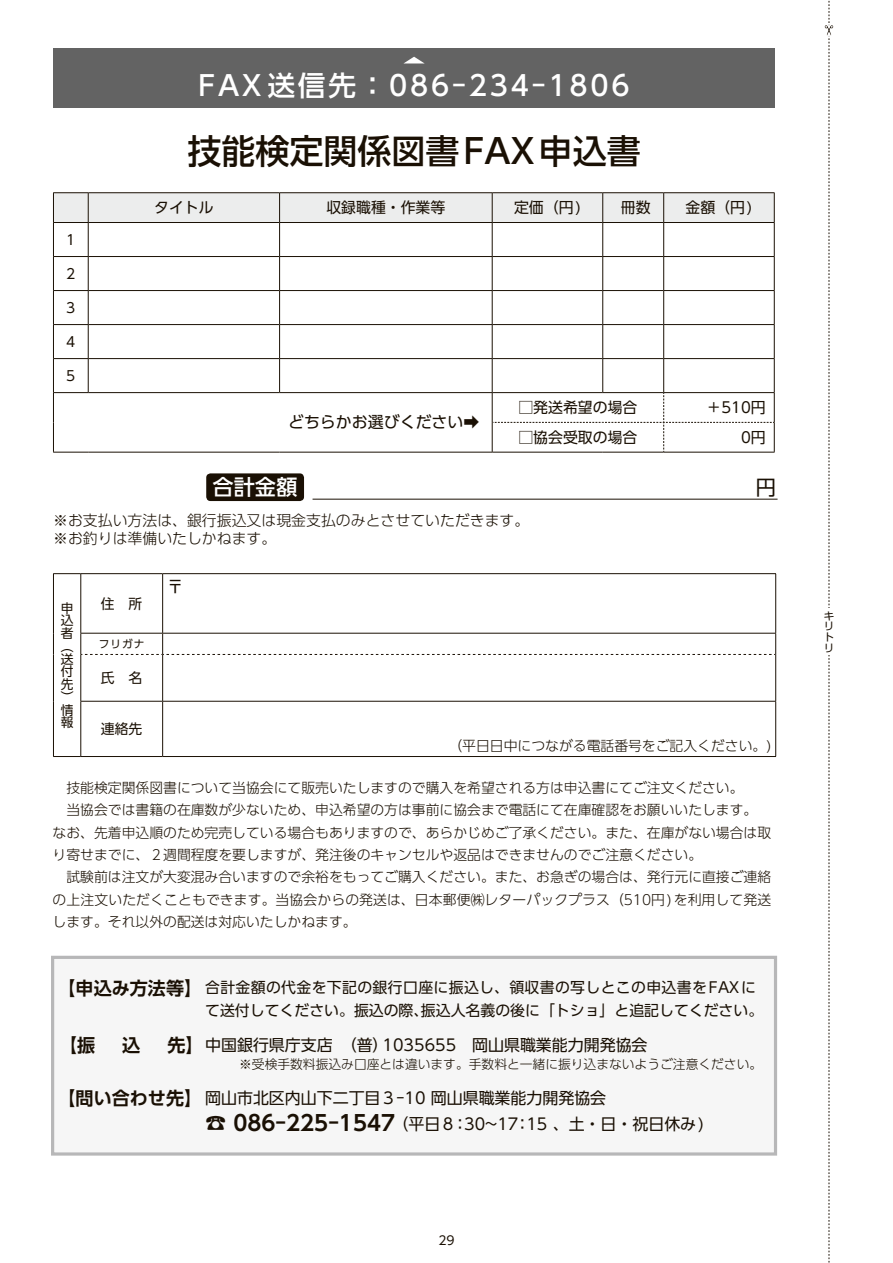
<style>
.page{position:relative;width:893px;height:1263px;background:#fff}
.page>*{position:absolute;margin:0;border:0;box-sizing:border-box;transform-origin:0 0}
.t1{font:500 34.05px "UD Shin Go Pr 6 N";color:#1a1004}
.t2{font:500 27.6px "UD Shin Go Pr 6 N";letter-spacing:.1em;color:#fff}
.t3{font:500 21.3px "UD Shin Go Pr 6 N";color:#fff}
.t4{font:20.25px "UD Shin Go Pr 6 N";color:#1a1004}
.t5{font:700 18px "UD Shin Go Pr 6 N De";color:#1a1004}
.t6{font:16.95px "UD Shin Go Pr 6 N";color:#1a1004}
.t7{font:15.9px/26.1px "UD Shin Go Pr 6 N";color:#1a1004}
.t8{font:14.85px/22.4px "UD Shin Go Pr 6 N";letter-spacing:.025em;color:#1a1004}
.t9{font:14.85px "UD Shin Go Pr 6 N";color:#1a1004}
.t10{font:300 14.85px/18px "UD Shin Go Pr 6 N";color:#1a1004}
.t11{font:300 13.8px/22.4px "UD Shin Go Pr 6 N";color:#1a1004}
.t12{font:13.8px "UD Shin Go Pr 6 N";color:#1a1004}
.t13{font:300 12.75px "UD Shin Go Pr 6 N";color:#1a1004}
.t14{font:12.75px/12.8px "UD Shin Go Pr 6 N";color:#1a1004;text-align:justify}
.t15{font:12.15px "UD Shin Go Pr 6 N";color:#1a1004}
.t16{font:10.65px/10.6px "UD Shin Go Pr 6 N";color:#1a1004}
.s1{font-family:"UD Shin Go Pr 6 N De";font-weight:700;font-size:18px}
.s2{font-family:"UD Shin Go Pr 6 N De";font-weight:700;font-size:21.3px}
</style>
<div class="page">
<div style="left:51px;top:956px;width:726px;height:199px;background:#f6f6f6;border:3px solid #b7b7b8"></div>
<svg style="left:825px;top:0;width:8px;height:1263px"></svg>
<div style="left:53px;top:48px;width:722px;height:60px;background:#636363"></div>
<svg style="left:404px;top:57px;width:20px;height:6px"></svg>
<hr style="left:53px;top:192px;width:35px;height:1px;background:#1a1004">
<hr style="left:88px;top:192px;width:192px;height:1px;background:#1a1004">
<hr style="left:280px;top:192px;width:212px;height:1px;background:#1a1004">
<hr style="left:492px;top:192px;width:111px;height:1px;background:#1a1004">
<hr style="left:603px;top:192px;width:61px;height:1px;background:#1a1004">
<hr style="left:664px;top:192px;width:111px;height:1px;background:#1a1004">
<div style="left:53px;top:193px;width:722px;height:29px;background:#eceded"></div>
<hr style="left:53px;top:222px;width:35px;height:1px;background:#1a1004">
<hr style="left:53px;top:223px;width:1px;height:33px;background:#1a1004">
<hr style="left:88px;top:222px;width:192px;height:1px;background:#1a1004">
<hr style="left:88px;top:223px;width:1px;height:33px;background:#1a1004">
<hr style="left:280px;top:222px;width:212px;height:1px;background:#1a1004">
<hr style="left:279px;top:223px;width:1px;height:33px;background:#1a1004">
<hr style="left:492px;top:222px;width:111px;height:1px;background:#1a1004">
<hr style="left:492px;top:223px;width:1px;height:33px;background:#1a1004">
<hr style="left:603px;top:222px;width:61px;height:1px;background:#1a1004">
<hr style="left:602px;top:223px;width:1px;height:33px;background:#1a1004">
<hr style="left:664px;top:222px;width:111px;height:1px;background:#1a1004">
<hr style="left:663px;top:223px;width:1px;height:33px;background:#1a1004">
<hr style="left:774px;top:223px;width:1px;height:33px;background:#1a1004">
<hr style="left:53px;top:256px;width:35px;height:1px;background:#1a1004">
<hr style="left:53px;top:257px;width:1px;height:33px;background:#1a1004">
<hr style="left:88px;top:256px;width:192px;height:1px;background:#1a1004">
<hr style="left:88px;top:257px;width:1px;height:33px;background:#1a1004">
<hr style="left:280px;top:256px;width:212px;height:1px;background:#1a1004">
<hr style="left:279px;top:257px;width:1px;height:33px;background:#1a1004">
<hr style="left:492px;top:256px;width:111px;height:1px;background:#1a1004">
<hr style="left:492px;top:257px;width:1px;height:33px;background:#1a1004">
<hr style="left:603px;top:256px;width:61px;height:1px;background:#1a1004">
<hr style="left:602px;top:257px;width:1px;height:33px;background:#1a1004">
<hr style="left:664px;top:256px;width:111px;height:1px;background:#1a1004">
<hr style="left:663px;top:257px;width:1px;height:33px;background:#1a1004">
<hr style="left:774px;top:257px;width:1px;height:33px;background:#1a1004">
<hr style="left:53px;top:290px;width:35px;height:1px;background:#1a1004">
<hr style="left:53px;top:291px;width:1px;height:33px;background:#1a1004">
<hr style="left:88px;top:290px;width:192px;height:1px;background:#1a1004">
<hr style="left:88px;top:291px;width:1px;height:33px;background:#1a1004">
<hr style="left:280px;top:290px;width:212px;height:1px;background:#1a1004">
<hr style="left:279px;top:291px;width:1px;height:33px;background:#1a1004">
<hr style="left:492px;top:290px;width:111px;height:1px;background:#1a1004">
<hr style="left:492px;top:291px;width:1px;height:33px;background:#1a1004">
<hr style="left:603px;top:290px;width:61px;height:1px;background:#1a1004">
<hr style="left:602px;top:291px;width:1px;height:33px;background:#1a1004">
<hr style="left:664px;top:290px;width:111px;height:1px;background:#1a1004">
<hr style="left:663px;top:291px;width:1px;height:33px;background:#1a1004">
<hr style="left:774px;top:291px;width:1px;height:33px;background:#1a1004">
<hr style="left:53px;top:324px;width:35px;height:1px;background:#1a1004">
<hr style="left:53px;top:325px;width:1px;height:33px;background:#1a1004">
<hr style="left:88px;top:324px;width:192px;height:1px;background:#1a1004">
<hr style="left:88px;top:325px;width:1px;height:33px;background:#1a1004">
<hr style="left:280px;top:324px;width:212px;height:1px;background:#1a1004">
<hr style="left:279px;top:325px;width:1px;height:33px;background:#1a1004">
<hr style="left:492px;top:324px;width:111px;height:1px;background:#1a1004">
<hr style="left:492px;top:325px;width:1px;height:33px;background:#1a1004">
<hr style="left:603px;top:324px;width:61px;height:1px;background:#1a1004">
<hr style="left:602px;top:325px;width:1px;height:33px;background:#1a1004">
<hr style="left:664px;top:324px;width:111px;height:1px;background:#1a1004">
<hr style="left:663px;top:325px;width:1px;height:33px;background:#1a1004">
<hr style="left:774px;top:325px;width:1px;height:33px;background:#1a1004">
<hr style="left:53px;top:358px;width:35px;height:1px;background:#1a1004">
<hr style="left:53px;top:359px;width:1px;height:33px;background:#1a1004">
<hr style="left:88px;top:358px;width:192px;height:1px;background:#1a1004">
<hr style="left:88px;top:359px;width:1px;height:33px;background:#1a1004">
<hr style="left:280px;top:358px;width:212px;height:1px;background:#1a1004">
<hr style="left:279px;top:359px;width:1px;height:33px;background:#1a1004">
<hr style="left:492px;top:358px;width:111px;height:1px;background:#1a1004">
<hr style="left:492px;top:359px;width:1px;height:33px;background:#1a1004">
<hr style="left:603px;top:358px;width:61px;height:1px;background:#1a1004">
<hr style="left:602px;top:359px;width:1px;height:33px;background:#1a1004">
<hr style="left:664px;top:358px;width:111px;height:1px;background:#1a1004">
<hr style="left:663px;top:359px;width:1px;height:33px;background:#1a1004">
<hr style="left:774px;top:359px;width:1px;height:33px;background:#1a1004">
<hr style="left:53px;top:392px;width:35px;height:1px;background:#1a1004">
<svg style="left:53px;top:393px;width:1px;height:29px"></svg>
<hr style="left:88px;top:392px;width:192px;height:1px;background:#1a1004">
<hr style="left:280px;top:392px;width:212px;height:1px;background:#1a1004">
<hr style="left:492px;top:392px;width:111px;height:1px;background:#1a1004">
<hr style="left:603px;top:392px;width:61px;height:1px;background:#1a1004">
<hr style="left:664px;top:392px;width:111px;height:1px;background:#1a1004">
<hr style="left:53px;top:422px;width:1px;height:30px;background:#1a1004">
<hr style="left:53px;top:452px;width:35px;height:1px;background:#1a1004">
<hr style="left:88px;top:452px;width:192px;height:1px;background:#1a1004">
<hr style="left:280px;top:452px;width:212px;height:1px;background:#1a1004">
<hr style="left:492px;top:452px;width:111px;height:1px;background:#1a1004">
<hr style="left:603px;top:452px;width:61px;height:1px;background:#1a1004">
<hr style="left:664px;top:452px;width:111px;height:1px;background:#1a1004">
<svg style="left:492px;top:393px;width:283px;height:59px"></svg>
<svg style="left:53px;top:573px;width:723px;height:184px"></svg>
<div style="left:206px;top:473px;width:98px;height:28px;background:#1a1004;border-radius:4px"></div>
<hr style="left:313px;top:499px;width:464px;height:1px;background:#1a1004">
<h2 class="t2" style="left:198px;top:63px;width:433px">FAX送信先：086-234-1806</h2>
<h1 class="t1" style="left:187px;top:123px;width:455px">技能検定関係図書FAX申込書</h1>
<p class="t12" style="left:64px;top:228px;width:15px">１</p>
<p class="t12" style="left:64px;top:262px;width:15px">２</p>
<p class="t12" style="left:64px;top:296px;width:15px">３</p>
<p class="t12" style="left:64px;top:330px;width:15px">４</p>
<p class="t12" style="left:64px;top:364px;width:15px">５</p>
<p class="t9" style="left:154px;top:196px;width:61px">タイトル</p>
<p class="t9" style="left:326px;top:196px;width:121px">収録職種・作業等</p>
<p class="t9" style="left:514px;top:196px;width:68px">定価（円)</p>
<p class="t9" style="left:621px;top:196px;width:31px">冊数</p>
<p class="t9" style="left:685px;top:196px;width:68px">金額（円)</p>
<p class="t7" style="left:288px;top:409px;width:193px">どちらかお選びください➡</p>
<p class="t9" style="left:518px;top:395px;width:121px">□発送希望の場合</p>
<p class="t9" style="left:706px;top:395px;width:61px">＋510円</p>
<p class="t9" style="left:518px;top:425px;width:121px">□協会受取の場合</p>
<p class="t9" style="left:741px;top:425px;width:26px">0円</p>
<h3 class="t3" style="left:212px;top:470px;width:87px">合計金額</h3>
<h3 class="t4" style="left:756px;top:471px;width:22px">円</h3>
<p class="t10" style="left:53px;top:510px;width:478px">※お支払い方法は、銀行振込又は現金支払のみとさせていただきます。※お釣りは準備いたしかねます。</p>
<p class="t14" style="left:61px;top:601px;width:14px">申込者（送付先）情報</p>
<p class="t12" style="left:101px;top:592px;width:43px">住　所</p>
<p class="t16" style="left:99px;top:638px;width:47px">フリガナ</p>
<p class="t12" style="left:101px;top:667px;width:43px">氏　名</p>
<p class="t12" style="left:101px;top:718px;width:43px">連絡先</p>
<p class="t6" style="left:167px;top:573px;width:19px">〒</p>
<p class="t11" style="left:448px;top:734px;width:324px">（平日日中につながる電話番号をご記入ください。)</p>
<p class="t11" style="left:53px;top:776px;width:720px">　技能検定関係図書について当協会にて販売いたしますので購入を希望される方は申込書にてご注文ください。<br>　当協会では書籍の在庫数が少ないため、申込希望の方は事前に協会まで電話にて在庫確認をお願いいたします。なお、先着申込順のため完売している場合もありますので、あらかじめご了承ください。また、在庫がない場合は取り寄せまでに、２週間程度を要しますが、発注後のキャンセルや返品はできませんのでご注意ください。<br>　試験前は注文が大変混み合いますので余裕をもってご購入ください。また、お急ぎの場合は、発行元に直接ご連絡の上注文いただくこともできます。当協会からの発送は、日本郵便㈱レターパックプラス（510円)を利用して発送します。それ以外の配送は対応いたしかねます。</p>
<p class="t8" style="left:205px;top:976px;width:560px;text-indent:-148px"><span class="s1">【申込み方法等】</span>合計金額の代金を下記の銀行口座に振込し、領収書の写しとこの申込書をFAXにて送付してください。振込の際、振込人名義の後に「トショ」と追記してください。</p>
<p class="t7" style="left:205px;top:1031px;width:444px">中国銀行県庁支店　（普）1035655　岡山県職業能力開発協会</p>
<p class="t13" style="left:239px;top:1053px;width:524px">※受検手数料振込み口座とは違います。手数料と一緒に振り込まないようご注意ください。</p>
<p class="t7" style="left:205px;top:1085px;width:500px">岡山市北区内山下二丁目３-10 岡山県職業能力開発協会<br><span class="s2">☎ 086-225-1547</span>（平日８：30~17：15 、土・日・祝日休み)</p>
<h3 class="t5" style="left:59px;top:1030px;width:146px">【振　 込　 先】</h3>
<h3 class="t5" style="left:58px;top:1083px;width:146px">【問い合わせ先】</h3>
<p class="t15" style="left:438px;top:1230px;width:18px">29</p>
<p class="t16" style="left:824px;top:610px;width:11px">キリトリ</p>
</div>
